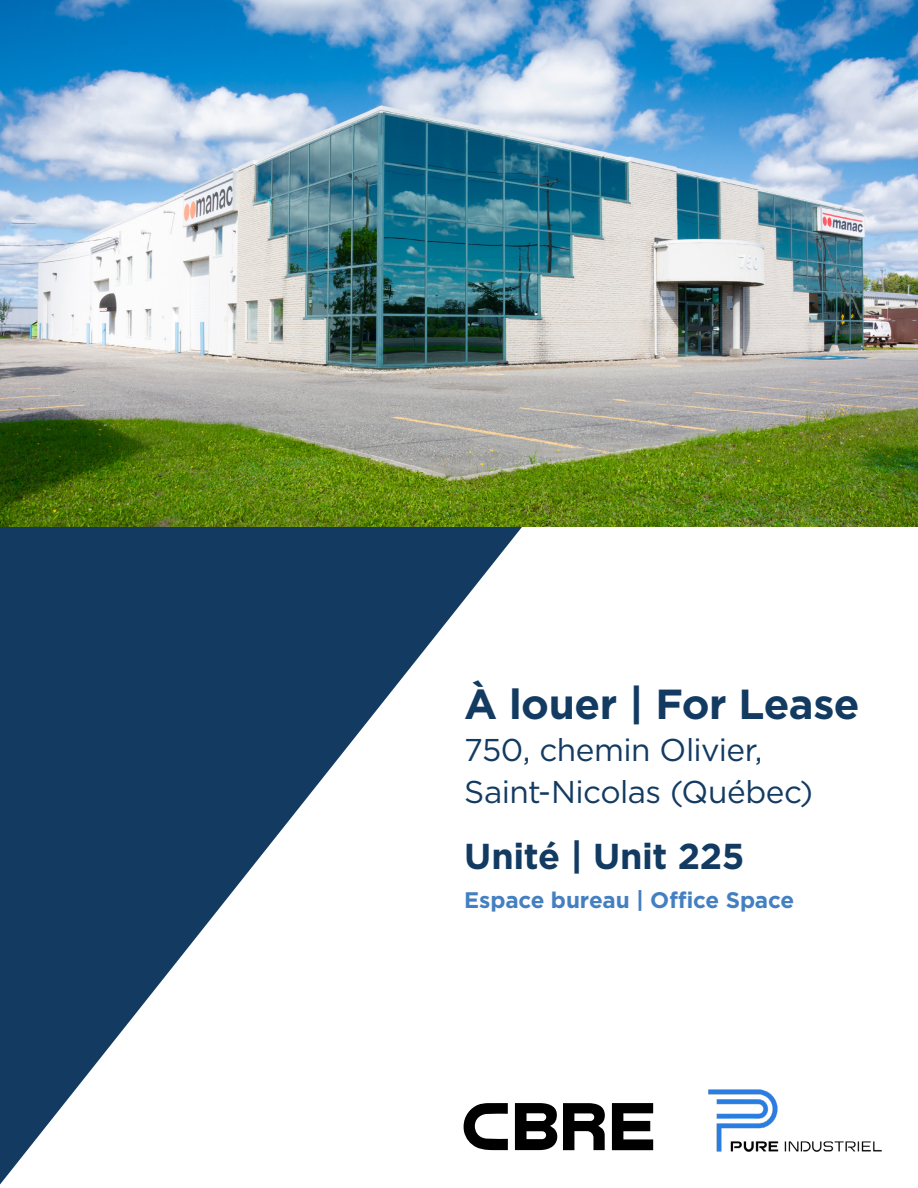
<style>
.page{position:relative;width:918px;height:1188px;background:#fff}
.page>*{position:absolute;margin:0;border:0;box-sizing:border-box;transform-origin:0 0}
.t1{font:700 42px "Gotham";letter-spacing:-.015em;color:#133b62}
.t2{font:700 36px "Gotham";letter-spacing:-.01em;color:#133b62}
.t3{font:31.5px/42px "Gotham";letter-spacing:-.015em;color:#133b62}
.t4{font:700 22.5px "Gotham";letter-spacing:-.01em;color:#447fc1}
</style>
<div class="page">
<svg style="left:0;top:526px;width:619px;height:658px"></svg>
<img style="left:0;top:0;width:918px;height:526px">
<svg style="left:515px;top:1103px;width:42px;height:47px"></svg>
<svg style="left:612px;top:1103px;width:41px;height:47px"></svg>
<svg style="left:563px;top:1103px;width:42px;height:47px"></svg>
<svg style="left:464px;top:1103px;width:44px;height:47px"></svg>
<img style="left:708px;top:1089px;width:174px;height:63px">
<h1 class="t1" style="left:464px;top:676px;width:397px">À louer | For Lease</h1>
<p class="t3" style="left:464px;top:728px;width:350px">750, chemin Olivier,<br>Saint-Nicolas (Québec)</p>
<p class="t2" style="left:464px;top:833px;width:282px">Unité | Unit 225</p>
<p class="t4" style="left:464px;top:885px;width:331px">Espace bureau | Office Space</p>
</div>
